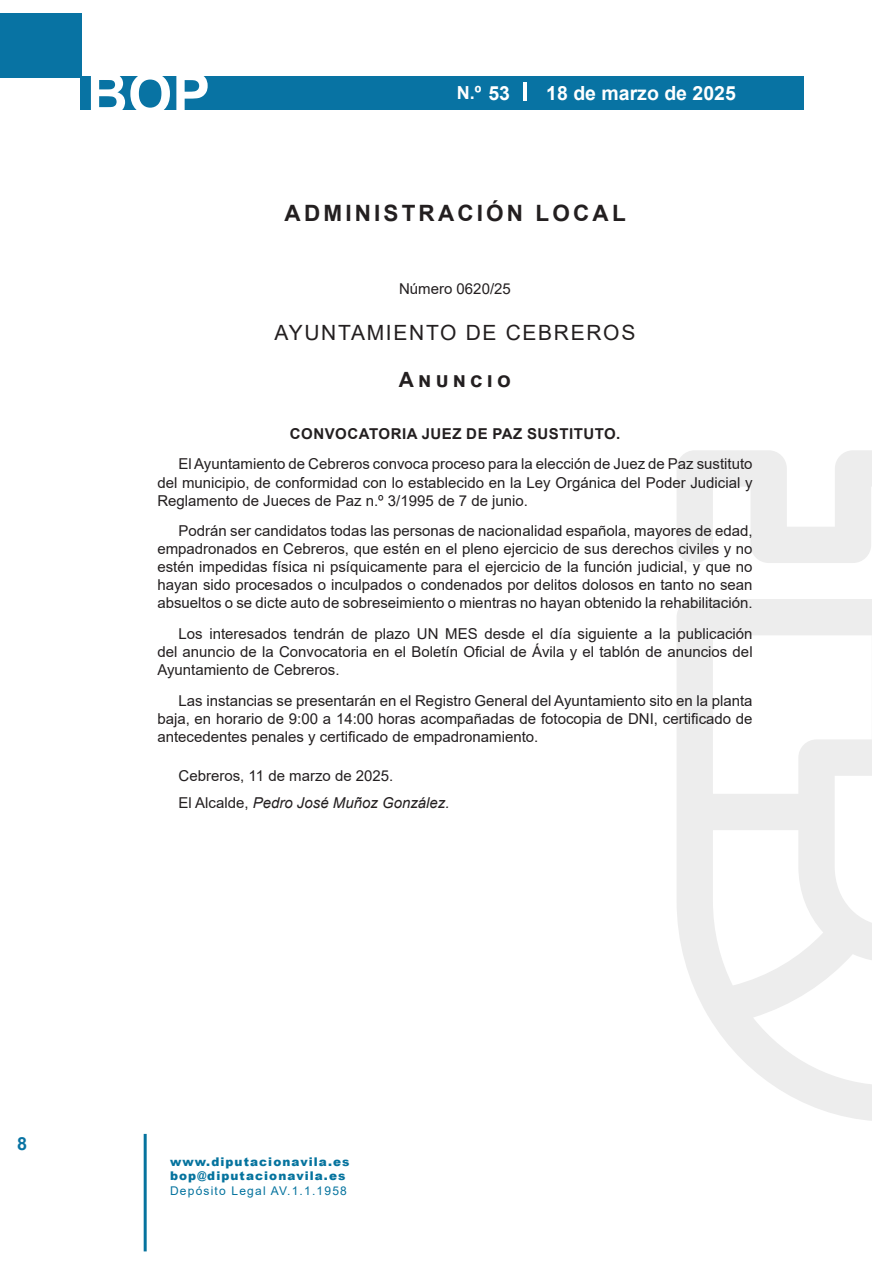
<style>
.page{position:relative;width:893px;height:1263px;background:#fff}
.page>*{position:absolute;margin:0;border:0;box-sizing:border-box;transform-origin:0 0}
.t1{font:700 57px "Arial";color:#fff}
.SECCION{font:700 22.5px "Arial";letter-spacing:.14em;color:#231f20}
.ORGANISMO{font:21px "Arial";letter-spacing:.08em;color:#231f20}
.ANUNCIO_1{font:21px "Arial Bold MT2";letter-spacing:.2em;color:#231f20}
.t2{font:700 19.5px "Arial";color:#fff}
.t3{font:700 18px "Arial";color:#fff}
.t4{font:700 18px "Arial";color:#0873a3}
.TEXTO{font:15px/18px "Arial";color:#231f20;text-align:justify}
.TEXTO-2{font:15px/18px "Arial MT2";color:#231f20;text-align:justify}
.FIRMA{font:italic 15px "Arial";color:#231f20}
.ANUNCIO_2{font:700 15px "Arial";letter-spacing:.035em;color:#231f20}
.FIRMA-2{font:15px "Arial MT2";color:#231f20}
.REFERENCIA{font:15px "Arial";color:#231f20}
.t5{font:900 12px/14.4px "Arial";letter-spacing:.09em;color:#05739e}
.t6{font:12px "Arial MT2";letter-spacing:.1em;color:#05739e}
.s1{font-size:19.5px}
.s2{font-family:"Arial MT2"}
.s3{font-family:"Arial"}
.s4{font-style:normal}
</style>
<div class="page">
<div style="left:0;top:13px;width:81px;height:64px;background:#0873a3"></div>
<div style="left:80px;top:77px;width:724px;height:33px;background:#0873a3"></div>
<hr style="left:144px;top:1134px;width:3px;height:117px;background:#05739e">
<hr style="left:524px;top:83px;width:3px;height:18px;background:#fff">
<svg style="left:677px;top:450px;width:195px;height:671px"></svg>
<h1 class="t1" style="left:87px;top:54px;width:125px">BOP</h1>
<p class="t3" style="left:457px;top:80px;width:55px">N.º <span class="s1">53</span></p>
<h3 class="t2" style="left:546px;top:80px;width:191px">18 de marzo de 2025</h3>
<p class="SECCION" style="left:285px;top:197px;width:343px">ADMINISTRACIÓN LOCAL</p>
<p class="REFERENCIA" style="left:399px;top:278px;width:113px">Número 0620/25</p>
<p class="ORGANISMO" style="left:275px;top:318px;width:362px">AYUNTAMIENTO DE CEBREROS</p>
<p class="ANUNCIO_1" style="left:399px;top:364px;width:114px">Anuncio</p>
<p class="ANUNCIO_2" style="left:290px;top:423px;width:332px">CONVOCATORIA JUEZ DE PAZ SUSTITUTO.</p>
<p class="TEXTO" style="left:157px;top:455px;width:597px;text-indent:21px">El Ayuntamiento de Cebreros convoca proceso para la elección de Juez de Paz sustituto <span class="s2">del municipio, de conformidad con lo establecido en la Ley Orgánica del Poder Judicial y </span>Reglamento de Jueces de Paz n.º 3/1995 de 7 de junio.</p>
<p class="TEXTO-2" style="left:157px;top:522px;width:597px;text-indent:21px">Podrán ser candidatos todas las personas de nacionalidad española, mayores de edad, <span class="s3">empadronados en Cebreros, que estén en el pleno ejercicio de sus derechos civiles y no estén impedidas física ni psíquicamente para el ejercicio de la función judicial, y que no </span>hayan sido procesados o inculpados o condenados por delitos dolosos en tanto no sean absueltos o se dicte auto de sobreseimiento o mientras no hayan obtenido la rehabilitación.</p>
<p class="TEXTO" style="left:157px;top:625px;width:597px;text-indent:21px">Los interesados tendrán de plazo UN MES desde el día siguiente a la publicación del anuncio de la Convocatoria en el Boletín Oficial de Ávila y el tablón de anuncios del <span class="s2">Ayuntamiento de Cebreros.</span></p>
<p class="TEXTO" style="left:157px;top:691px;width:597px;text-indent:21px"><span class="s2">Las instancias se presentarán en el Registro General del Ayuntamiento sito en la planta </span>baja, en horario de 9:00 a 14:00 horas acompañadas de fotocopia de DNI, certificado de antecedentes penales y certificado de empadronamiento.</p>
<p class="FIRMA-2" style="left:179px;top:765px;width:216px">Cebreros, 11 de marzo de 2025.</p>
<p class="FIRMA" style="left:179px;top:792px;width:272px"><span class="s4">El Alcalde,</span> Pedro José Muñoz González.</p>
<p class="t4" style="left:17px;top:1131px;width:12px">8</p>
<p class="t5" style="left:170px;top:1154px;width:181px">www.diputacionavila.es bop@diputacionavila.es</p>
<p class="t6" style="left:170px;top:1182px;width:178px">Depósito Legal AV.1.1.1958</p>
</div>
